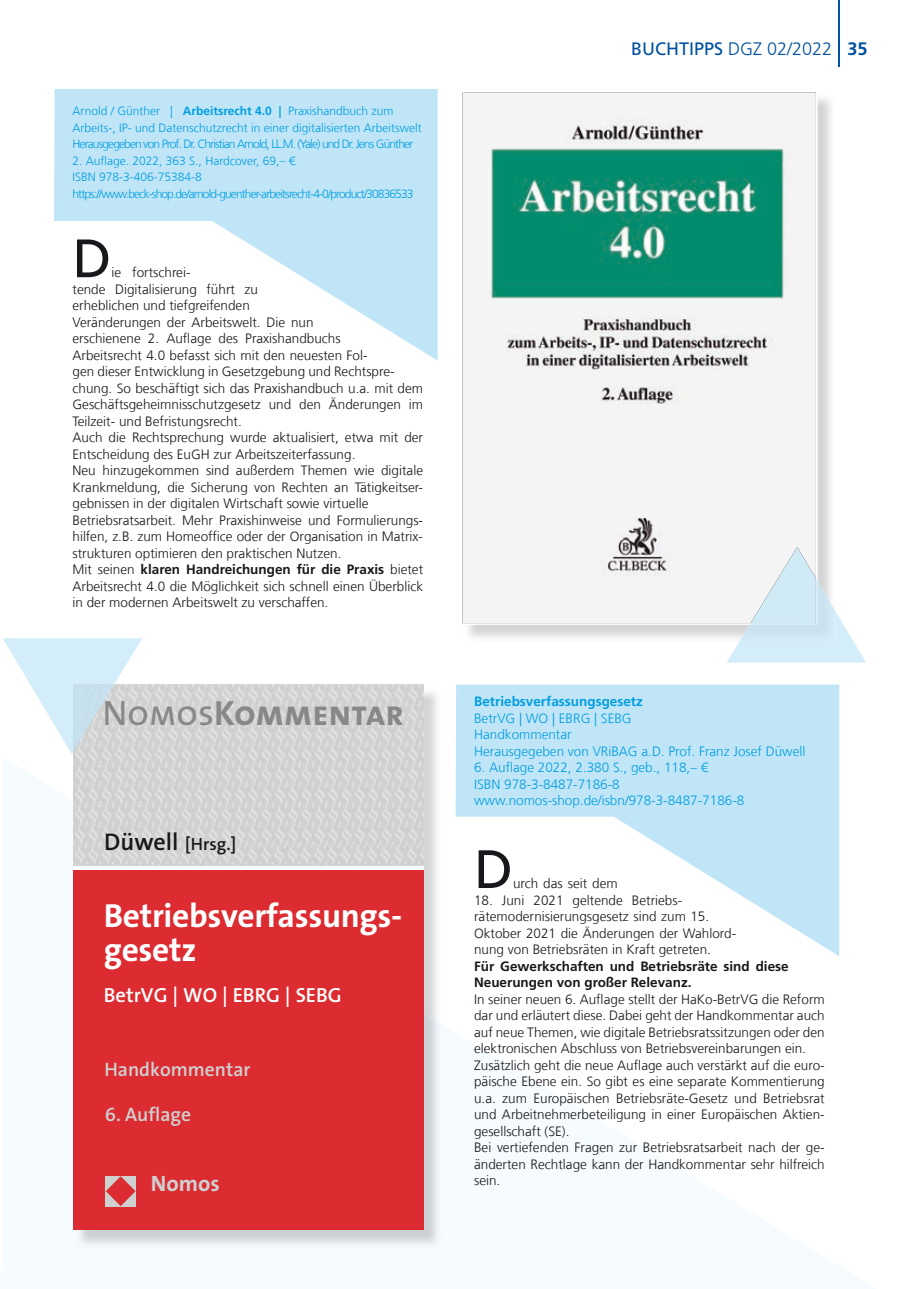
<style>
.page{position:relative;width:906px;height:1289px;background:#fff}
.page>*{position:absolute;margin:0;border:0;box-sizing:border-box;transform-origin:0 0}
.t1{font:54px "Frutiger LT Com";color:#1a171c}
.t2{font:700 35.25px "The Sans Os F";letter-spacing:-.005em;color:#888887}
.t3{font:700 33.45px/33.5px "The Sans Os F";letter-spacing:-.01em;color:#fff}
.t4{font:700 22.35px "The Sans Os F";color:#cfd0d0}
.t5{font:600 20.4px "The Sans Os F";color:#fff}
.t6{font:600 19.5px "The Sans Os F";color:#cfd0d0}
.t7{font:300 18px "Frutiger LT Com";color:#00519e}
.t8{font:600 17.7px "The Sans Os F";color:#181816}
.t9{font:300 13.5px/16.5px "Frutiger LT Com";color:#1a171c}
.t10{font:300 13.5px/16.5px "Frutiger LT Com";color:#009ee0}
.t11{font:700 13.5px/16.5px "Frutiger LT Com";color:#1a171c}
.t12{font:700 13.5px "Frutiger LT Com";color:#009ee0}
.t13{font:300 12px/16.5px "Frutiger LT Com";color:#009ee0}
.t14{font:300 12px/16.5px "Frutiger LT Com";letter-spacing:-.075em;color:#009ee0}
.s1{font-weight:700}
.s2{font-weight:400}
.s3{font-size:24.15px}
</style>
<div class="page">
<hr style="left:838px;top:0;width:1px;height:66px;background:#00519e">
<svg style="left:455px;top:684px;width:384px;height:272px;fill:#c0e5f7"></svg>
<svg style="left:54px;top:89px;width:383px;height:271px;fill:#c0e5f7"></svg>
<img style="left:468px;top:98px;width:363px;height:540px">
<svg style="left:462px;top:92px;width:355px;height:532px;fill:#f4f4f4"></svg>
<img style="left:423px;top:686px;width:14px;height:181px">
<img style="left:75px;top:867px;width:367px;height:381px">
<img style="left:73px;top:684px;width:350px;height:181px">
<div style="left:73px;top:866px;width:350px;height:363px;background:#dc2c31"></div>
<svg style="left:73px;top:865px;width:350px;height:4px"></svg>
<svg style="left:105px;top:1176px;width:1px;height:30px"></svg>
<svg style="left:106px;top:1176px;width:30px;height:30px"></svg>
<svg style="left:3px;top:638px;width:139px;height:115px"></svg>
<img style="left:73px;top:684px;width:41px;height:67px">
<img style="left:750px;top:547px;width:66px;height:31px">
<svg style="left:726px;top:578px;width:140px;height:84px"></svg>
<p class="t13" style="left:73px;top:103px;width:351px">Arnold / Günther | <span class="s1">Arbeitsrecht 4.0 |</span> Praxishandbuch zum<br>Arbeits-, IP- und Datenschutzrecht in einer digitalisierten Arbeitswelt<br>Herausgegeben von Prof. Dr. Christian Arnold, LL.M. (Yale) und Dr. Jens Günther</p>
<p class="t14" style="left:73px;top:152px;width:342px">2. Auflage. 2022, 363 S., Hardcover, 69,– €<br>ISBN 978-3-406-75384-8 https://www.beck-shop.de/arnold-guenther-arbeitsrecht-4-0/product/30836533</p>
<h1 class="t1" style="left:73px;top:225px;width:40px">D</h1>
<p class="t9" style="left:73px;top:264px;width:352px;text-indent:39px">ie fortschrei-<br>tende Digitalisierung führt zu<br>erheblichen und tiefgreifenden<br>Veränderungen der Arbeitswelt. Die nun<br>erschienene 2. Auflage des Praxishandbuchs<br>Arbeitsrecht 4.0 befasst sich mit den neuesten Fol-<br>gen dieser Entwicklung in Gesetzgebung und Rechtspre&shy;chung. So beschäftigt sich das Praxishandbuch u.a. mit dem Geschäftsgeheimnisschutzgesetz und den Änderungen im Teilzeit- und Befristungsrecht.<br>Auch die Rechtsprechung wurde aktualisiert, etwa mit der Entscheidung des EuGH zur Arbeitszeiterfassung.<br>Neu hinzugekommen sind außerdem Themen wie digitale Krankmeldung, die Sicherung von Rechten an Tätigkeitser&shy;gebnissen in der digitalen Wirtschaft sowie virtuelle Betriebsratsarbeit. Mehr Praxishinweise und Formulierungs&shy;hilfen, z.B. zum Homeoffice oder der Organisation in Matrix&shy;strukturen optimieren den praktischen Nutzen.<br>Mit seinen <span class="s1">klaren Handreichungen für die Praxis</span> bietet Arbeitsrecht 4.0 die Möglichkeit sich schnell einen Überblick in der modernen Arbeitswelt zu verschaffen.</p>
<h2 class="t2" style="left:103px;top:690px;width:303px"><span class="s2">NOMOS</span>KOMMENTAR</h2>
<h3 class="t8" style="left:104px;top:832px;width:134px"><span class="s3">Düwell</span> [Hrsg.]</h3>
<h3 class="t3" style="left:104px;top:899px;width:300px">Betriebsverfassungs&shy;gesetz</h3>
<h3 class="t5" style="left:104px;top:982px;width:239px">BetrVG | WO | EBRG | SEBG</h3>
<h3 class="t6" style="left:104px;top:1056px;width:148px">Handkommentar</h3>
<h3 class="t6" style="left:105px;top:1102px;width:88px">6. Auflage</h3>
<h3 class="t4" style="left:151px;top:1168px;width:70px">Nomos</h3>
<h3 class="t7" style="left:631px;top:37px;width:238px"><span class="s2">BUCHTIPPS</span> DGZ 02/2022 <span class="s1">35</span></h3>
<p class="t12" style="left:474px;top:693px;width:170px">Betriebsverfassungsgesetz</p>
<p class="t10" style="left:474px;top:710px;width:333px">BetrVG | WO | EBRG | SEBG<br>Handkommentar<br>Herausgegeben von VRiBAG a.D. Prof. Franz Josef Düwell</p>
<p class="t10" style="left:474px;top:759px;width:272px">6. Auflage 2022, 2.380 S., geb., 118,– €<br>ISBN 978-3-8487-7186-8 www.nomos-shop.de/isbn/978-3-8487-7186-8</p>
<h1 class="t1" style="left:474px;top:836px;width:40px">D</h1>
<p class="t9" style="left:513px;top:875px;width:106px">urch das seit dem</p>
<p class="t9" style="left:474px;top:891px;width:263px">18. Juni 2021 geltende Betriebs&shy;rätemodernisierungsgesetz sind zum 15.<br>Oktober 2021 die Änderungen der Wahlord&shy;nung von Betriebsräten in Kraft getreten.</p>
<p class="t11" style="left:474px;top:957px;width:316px">Für Gewerkschaften und Betriebsräte sind diese<br>Neuerungen von großer Relevanz.</p>
<p class="t9" style="left:474px;top:990px;width:352px">In seiner neuen 6. Auflage stellt der HaKo-BetrVG die Reform dar und erläutert diese. Dabei geht der Handkommentar auch auf neue Themen, wie digitale Betriebsratssitzungen oder den elektronischen Abschluss von Betriebsvereinbarungen ein.<br>Zusätzlich geht die neue Auflage auch verstärkt auf die euro&shy;päische Ebene ein. So gibt es eine separate Kommentierung u.a. zum Europäischen Betriebsräte-Gesetz und Betriebsrat und Arbeitnehmerbeteiligung in einer Europäischen Aktien&shy;gesellschaft (SE).<br>Bei vertiefenden Fragen zur Betriebsratsarbeit nach der ge&shy;änderten Rechtlage kann der Handkommentar sehr hilfreich sein.</p>
</div>
